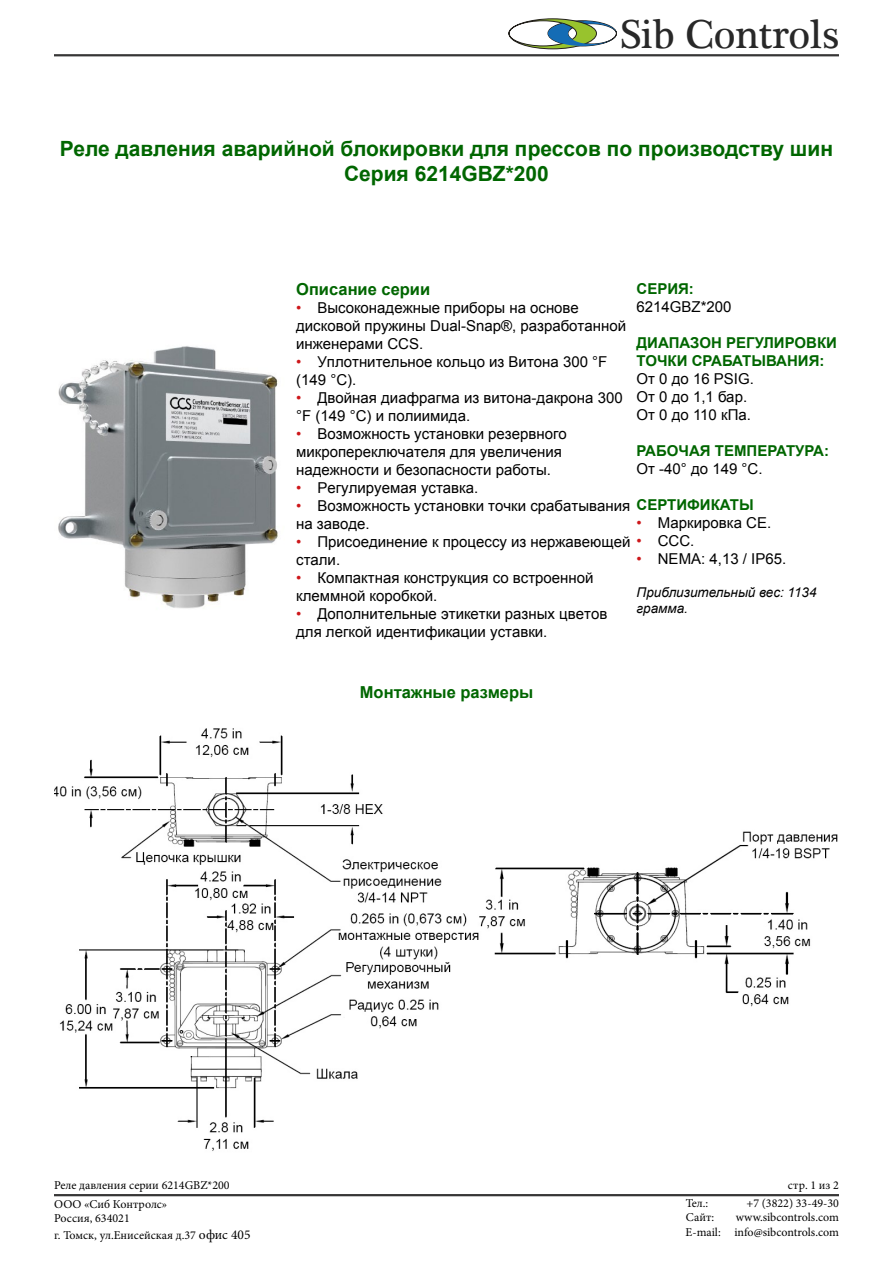
<style>
.page{position:relative;width:893px;height:1263px;background:#fff}
.page>*{position:absolute;margin:0;border:0;box-sizing:border-box;transform-origin:0 0}
.t1{font:41.4px "Plantagenet Cherokee";color:#282828}
.t2{font:700 21px/25.2px "Arial";color:#060;text-align:center}
.t3{font:700 16.5px "Arial";color:#060}
.t4{font:15px/18px "Arial";color:#000}
.t5{font:700 15px/18px "Arial";color:#060}
.t6{font:italic 13.5px/16.2px "Arial";color:#000}
.t7{font:12px/14.4px "Minion Pro";color:#000}
.s1{color:#cd171a}
.s2{font-weight:700;color:#060}
.s3{font-size:13.5px}
</style>
<div class="page">
<svg style="left:508px;top:18px;width:109px;height:32px"></svg>
<hr style="left:54px;top:54px;width:785px;height:2px;background:#373636">
<hr style="left:54px;top:1194px;width:785px;height:2px;background:#373636">
<img style="left:58px;top:346px;width:221px;height:263px">
<img style="left:54px;top:728px;width:784px;height:423px">
<h1 class="t1" style="left:620px;top:8px;width:220px">Sib Controls</h1>
<h2 class="t2" style="left:60px;top:137px;width:775px">Реле давления аварийной блокировки для прессов по производству шин<br>Серия 6214GBZ*200</h2>
<p class="t3" style="left:296px;top:278px;width:136px">Описание серии</p>
<p class="t4" style="left:296px;top:299px;width:331px"><span class="s1">•</span> Высоконадежные приборы на основе дисковой пружины Dual-Snap®, разработанной инженерами CCS.</p>
<p class="t4" style="left:296px;top:353px;width:313px"><span class="s1">•</span> Уплотнительное кольцо из Витона 300 °F (149 °C).</p>
<p class="t4" style="left:296px;top:389px;width:328px"><span class="s1">•</span> Двойная диафрагма из витона-дакрона 300 °F (149 °C) и полиимида.</p>
<p class="t4" style="left:296px;top:425px;width:272px"><span class="s1">•</span> Возможность установки резервного микропереключателя для увеличения надежности и безопасности работы.</p>
<p class="t4" style="left:296px;top:479px;width:184px"><span class="s1">•</span> Регулируемая уставка.</p>
<p class="t4" style="left:296px;top:497px;width:459px"><span class="s1">•</span> Возможность установки точки срабатывания <span class="s2">СЕРТИФИКАТЫ </span>на заводе.</p>
<p class="t4" style="left:296px;top:533px;width:400px"><span class="s1">•</span> Присоединение к процессу из нержавеющей <span class="s1">•</span> CCC. стали.</p>
<p class="t4" style="left:296px;top:569px;width:299px"><span class="s1">•</span> Компактная конструкция со встроенной клеммной коробкой.</p>
<p class="t4" style="left:296px;top:605px;width:313px"><span class="s1">•</span> Дополнительные этикетки разных цветов для легкой идентификации уставки.</p>
<p class="t5" style="left:637px;top:280px;width:59px">СЕРИЯ:</p>
<p class="t4" style="left:637px;top:298px;width:97px">6214GBZ*200</p>
<p class="t5" style="left:637px;top:334px;width:202px">ДИАПАЗОН РЕГУЛИРОВКИ<br>ТОЧКИ СРАБАТЫВАНИЯ:</p>
<p class="t4" style="left:637px;top:370px;width:119px">От 0 до 16 PSIG.<br>От 0 до 1,1 бар.<br>От 0 до 110 кПа.</p>
<p class="t5" style="left:637px;top:442px;width:194px">РАБОЧАЯ ТЕМПЕРАТУРА:</p>
<p class="t4" style="left:637px;top:460px;width:127px">От -40° до 149 °C.</p>
<p class="t4" style="left:637px;top:514px;width:136px"><span class="s1">•</span> Маркировка CE.</p>
<p class="t4" style="left:637px;top:550px;width:151px"><span class="s1">•</span> NEMA: 4,13 / IP65.</p>
<p class="t6" style="left:637px;top:584px;width:182px">Приблизительный вес: 1134 грамма.</p>
<p class="t3" style="left:360px;top:681px;width:175px">Монтажные размеры</p>
<p class="t7" style="left:54px;top:1178px;width:177px">Реле давления серии 6214GBZ*200</p>
<p class="t7" style="left:788px;top:1178px;width:53px">стр. 1 из 2</p>
<p class="t7" style="left:54px;top:1197px;width:115px">ООО «Сиб Контролс»<br>Россия, 634021</p>
<p class="t7" style="left:54px;top:1227px;width:198px">г. Томск, ул.Енисейская д.37 <span class="s3">офис 405</span></p>
<p class="t7" style="left:686px;top:1196px;width:24px">Тел.:</p>
<p class="t7" style="left:746px;top:1196px;width:94px">+7 (3822) 33-49-30</p>
<p class="t7" style="left:686px;top:1210px;width:30px">Сайт:</p>
<p class="t7" style="left:686px;top:1210px;width:155px;text-align:right">www.sibcontrols.com<br>E-mail: info@sibcontrols.com</p>
</div>
